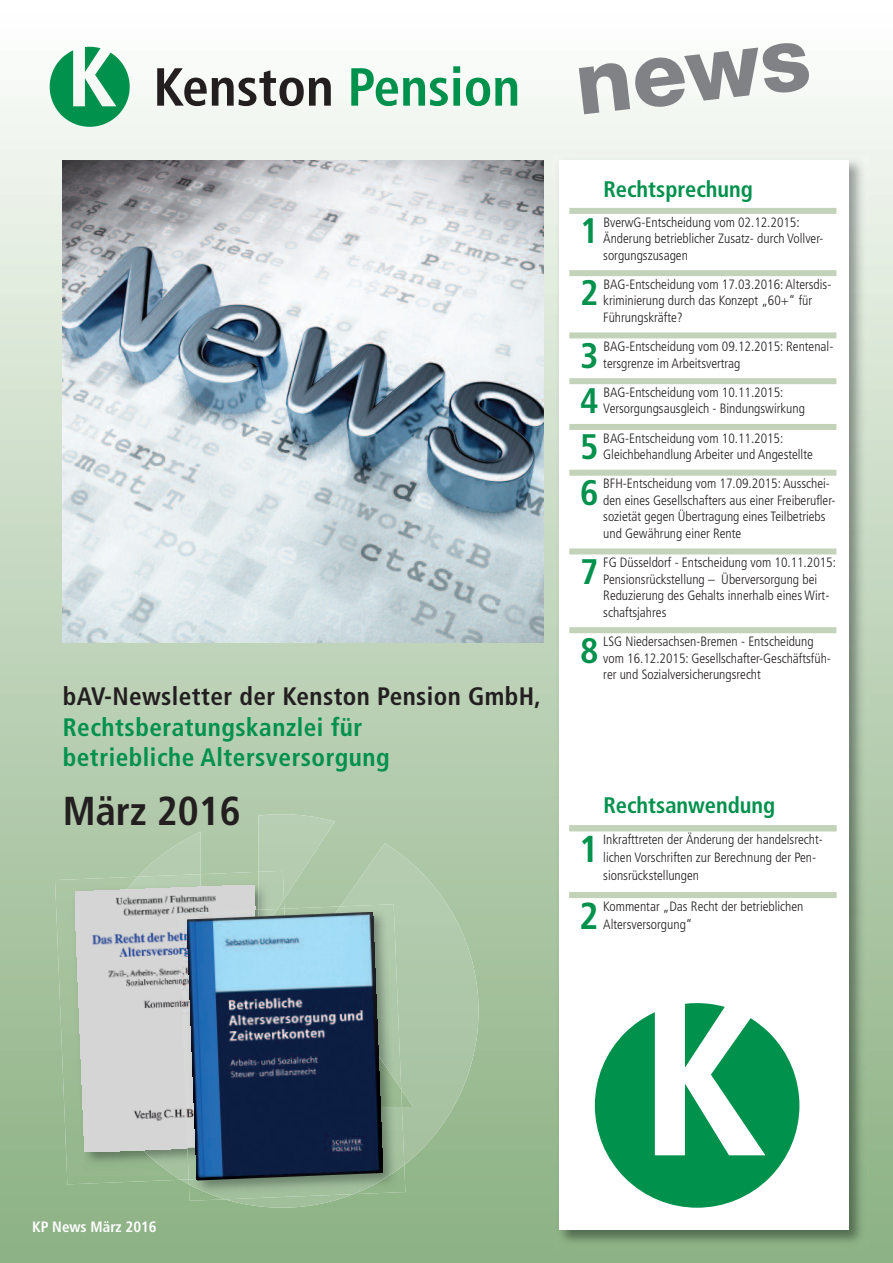
<style>
.page{position:relative;width:893px;height:1263px;background:#fff}
.page>*{position:absolute;margin:0;border:0;box-sizing:border-box;transform-origin:0 0}
.t1{font:800 89.55px "Helvetica Neue";color:#808285}
.t2{font:700 condensed 53.55px "Frutiger";color:#231f20}
.t3{font:700 condensed 40.35px "Frutiger";color:#231f20}
.t4{font:700 condensed 37.5px "Frutiger";color:#00914d}
.t5{font:700 condensed 35.55px "Frutiger";color:#00914d}
.t6{font:700 condensed 25.2px/30.3px "Frutiger";letter-spacing:.02em;color:#00914d}
.t7{font:700 condensed 25.2px "Frutiger";letter-spacing:.015em;color:#231f20}
.t8{font:700 condensed 22.5px "Frutiger";color:#00914d}
.t9{font:700 condensed 15px "Frutiger";color:#fff}
.t10{font:300 condensed 13.5px/16.5px "Frutiger";color:#231f20}
.s1{color:#00914d}
</style>
<div class="page">
<img style="left:0;top:46px;width:893px;height:1217px">
<img style="left:553px;top:154px;width:315px;height:1095px">
<div style="left:560px;top:161px;width:289px;height:1069px;background:#fff"></div>
<img style="left:258px;top:814px;width:77px;height:85px">
<img style="left:385px;top:843px;width:94px;height:322px">
<img style="left:225px;top:1199px;width:129px;height:9px">
<svg style="left:181px;top:1180px;width:8px;height:4px"></svg>
<img style="left:138px;top:832px;width:62px;height:42px">
<div style="left:569px;top:208px;width:267px;height:6px;background:#c2d3b9"></div>
<div style="left:569px;top:270px;width:267px;height:6px;background:#c2d3b9"></div>
<div style="left:569px;top:332px;width:267px;height:6px;background:#c2d3b9"></div>
<div style="left:569px;top:378px;width:267px;height:6px;background:#c2d3b9"></div>
<div style="left:569px;top:424px;width:267px;height:6px;background:#c2d3b9"></div>
<div style="left:569px;top:470px;width:267px;height:6px;background:#c2d3b9"></div>
<div style="left:569px;top:548px;width:267px;height:6px;background:#c2d3b9"></div>
<div style="left:569px;top:627px;width:267px;height:6px;background:#c2d3b9"></div>
<div style="left:569px;top:825px;width:267px;height:6px;background:#c2d3b9"></div>
<div style="left:569px;top:892px;width:267px;height:6px;background:#c2d3b9"></div>
<svg style="left:50px;top:47px;width:80px;height:80px"></svg>
<img style="left:62px;top:161px;width:481px;height:482px">
<img style="left:55px;top:877px;width:126px;height:307px">
<img style="left:258px;top:871px;width:26px;height:38px">
<img style="left:85px;top:874px;width:179px;height:306px">
<img style="left:75px;top:885px;width:189px;height:267px">
<img style="left:404px;top:1165px;width:1px;height:29px">
<img style="left:189px;top:1199px;width:36px;height:2px">
<img style="left:308px;top:904px;width:93px;height:114px">
<img style="left:189px;top:1018px;width:215px;height:181px">
<img style="left:258px;top:909px;width:20px;height:3px">
<img style="left:178px;top:910px;width:86px;height:238px">
<img style="left:187px;top:912px;width:196px;height:268px">
<svg style="left:595px;top:1003px;width:204px;height:205px"></svg>
<h2 class="t2" style="left:153px;top:65px;width:368px">Kenston <span class="s1">Pension</span></h2>
<h3 class="t7" style="left:63px;top:686px;width:480px">bAV-Newsletter der Kenston Pension GmbH,</h3>
<h3 class="t6" style="left:63px;top:714px;width:328px">Rechtsberatungskanzlei für betriebliche Altersversorgung</h3>
<h3 class="t3" style="left:63px;top:795px;width:180px">März 2016</h3>
<h1 class="t1" style="left:571px;top:52px;width:237px;rotate:-7deg">news</h1>
<h3 class="t8" style="left:603px;top:180px;width:151px">Rechtsprechung</h3>
<h3 class="t5" style="left:580px;top:216px;width:20px">1</h3>
<p class="t10" style="left:603px;top:215px;width:222px">BverwG-Entscheidung vom 02.12.2015:<br>Änderung betrieblicher Zusatz- durch Vollver&shy;sorgungszusagen</p>
<h3 class="t5" style="left:580px;top:279px;width:20px">2</h3>
<p class="t10" style="left:603px;top:277px;width:230px">BAG-Entscheidung vom 17.03.2016: Altersdis&shy;kriminierung durch das Konzept „60+“ für<br>Führungskräfte?</p>
<h3 class="t5" style="left:580px;top:341px;width:20px">3</h3>
<p class="t10" style="left:603px;top:339px;width:232px">BAG-Entscheidung vom 09.12.2015: Rentenal&shy;tersgrenze im Arbeitsvertrag</p>
<h3 class="t5" style="left:580px;top:387px;width:20px">4</h3>
<p class="t10" style="left:603px;top:385px;width:203px">BAG-Entscheidung vom 10.11.2015:<br>Versorgungsausgleich - Bindungswirkung</p>
<h3 class="t5" style="left:580px;top:432px;width:20px">5</h3>
<p class="t10" style="left:603px;top:431px;width:211px">BAG-Entscheidung vom 10.11.2015:<br>Gleichbehandlung Arbeiter und Angestellte</p>
<h3 class="t5" style="left:580px;top:478px;width:20px">6</h3>
<p class="t10" style="left:603px;top:477px;width:234px">BFH-Entscheidung vom 17.09.2015: Ausschei&shy;den eines Gesellschafters aus einer Freiberufler&shy;sozietät gegen Übertragung eines Teilbetriebs und Gewährung einer Rente</p>
<h3 class="t5" style="left:580px;top:557px;width:20px">7</h3>
<p class="t10" style="left:603px;top:555px;width:234px">FG Düsseldorf - Entscheidung vom 10.11.2015:<br>Pensionsrückstellung – Überversorgung bei Reduzierung des Gehalts innerhalb eines Wirt&shy;schaftsjahres</p>
<h3 class="t5" style="left:580px;top:636px;width:20px">8</h3>
<p class="t10" style="left:603px;top:634px;width:229px">LSG Niedersachsen-Bremen - Entscheidung vom 16.12.2015: Gesellschafter-Geschäftsfüh&shy;rer und Sozialversicherungsrecht</p>
<h3 class="t8" style="left:603px;top:796px;width:173px">Rechtsanwendung</h3>
<h3 class="t4" style="left:579px;top:834px;width:21px">1</h3>
<p class="t10" style="left:603px;top:831px;width:221px;line-height:18px">Inkrafttreten der Änderung der handelsrecht&shy;lichen Vorschriften zur Berechnung der Pen&shy;sionsrückstellungen</p>
<h3 class="t4" style="left:579px;top:901px;width:21px">2</h3>
<p class="t10" style="left:603px;top:898px;width:202px;line-height:18px">Kommentar „Das Recht der betrieblichen<br>Altersversorgung“</p>
<p class="t9" style="left:32px;top:1221px;width:126px">KP News März 2016</p>
</div>
